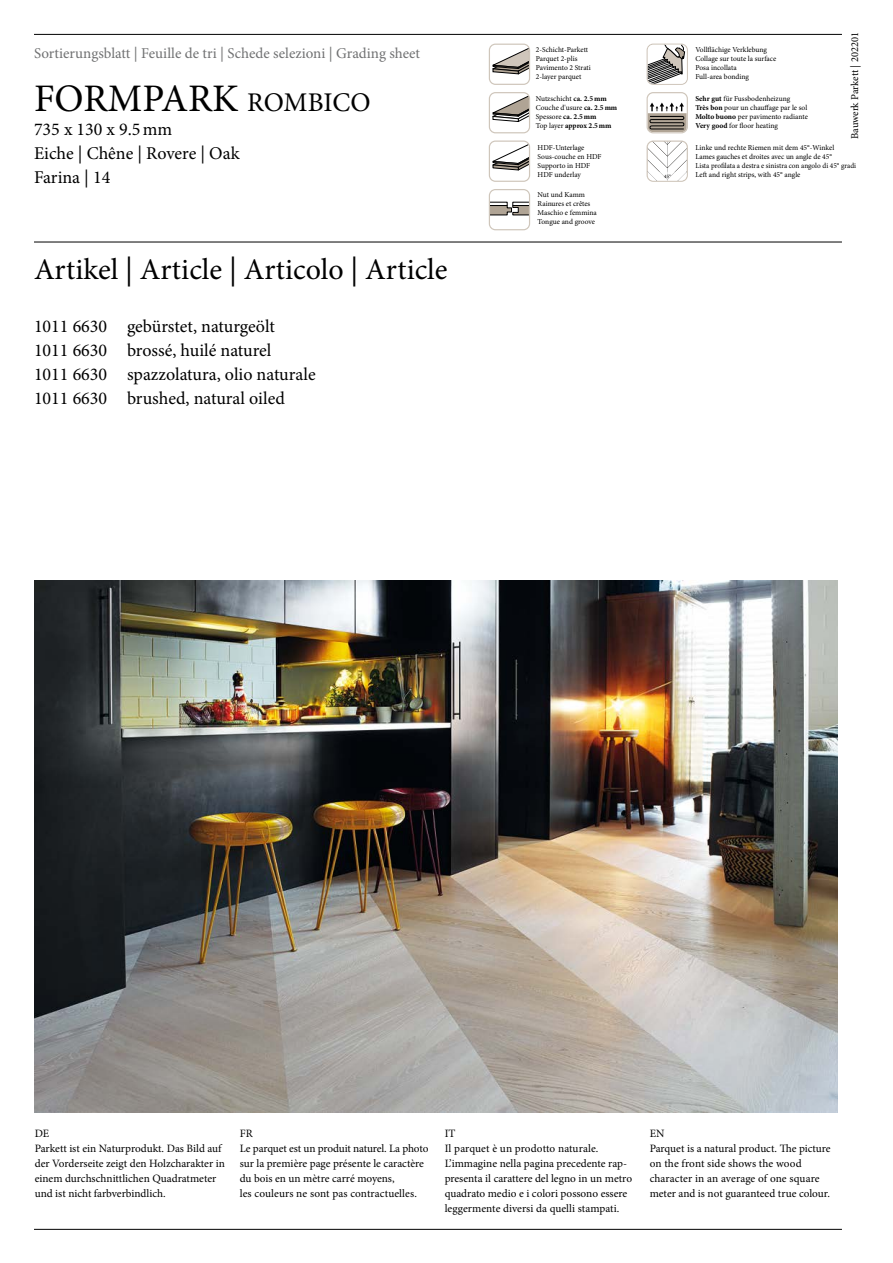
<style>
.page{position:relative;width:893px;height:1263px;background:#fff}
.page>*{position:absolute;margin:0;border:0;box-sizing:border-box;transform-origin:0 0}
.t1{font:39px "Minion Pro";color:#000}
.t2{font:30px "Minion Pro";color:#000}
.t3{font:18px/24px "Minion Pro";color:#000}
.t4{font:15px "Minion Pro";color:#707172}
.t5{font:11.25px/15px "Minion Pro";color:#000}
.t6{font:10.5px "Minion Pro";color:#000}
.t7{font:7.5px/9px "Minion Pro";color:#000}
.t8{font:500 5.1px "Minion Pro";color:#000}
.s1{font-size:27px}
.s2{font-weight:700}
</style>
<div class="page">
<hr style="left:34px;top:1229px;width:808px;height:1px;background:#000">
<hr style="left:34px;top:34px;width:808px;height:1px;background:#000">
<hr style="left:34px;top:242px;width:808px;height:1px;background:#000">
<svg style="left:489px;top:44px;width:41px;height:41px"></svg>
<div style="left:490px;top:45px;width:39px;height:39px;background:#fff;border-radius:5px"></div>
<svg style="left:493px;top:48px;width:36px;height:26px"></svg>
<svg style="left:489px;top:92px;width:41px;height:41px"></svg>
<div style="left:490px;top:93px;width:39px;height:39px;background:#fff;border-radius:5px"></div>
<svg style="left:493px;top:95px;width:36px;height:27px"></svg>
<svg style="left:647px;top:44px;width:41px;height:41px"></svg>
<svg style="left:648px;top:45px;width:39px;height:39px"></svg>
<div style="left:647px;top:92px;width:41px;height:41px;background:#d3cbc2;border-radius:7px"></div>
<svg style="left:648px;top:93px;width:39px;height:39px;background:#b6b2ac"></svg>
<svg style="left:489px;top:189px;width:41px;height:41px"></svg>
<div style="left:490px;top:190px;width:39px;height:39px;background:#fff;border-radius:5px"></div>
<svg style="left:490px;top:202px;width:39px;height:13px"></svg>
<div style="left:489px;top:141px;width:41px;height:41px;background:#f9f8f7"></div>
<svg style="left:489px;top:141px;width:41px;height:41px"></svg>
<div style="left:490px;top:142px;width:39px;height:39px;background:#fff;border-radius:5px"></div>
<svg style="left:493px;top:144px;width:36px;height:26px"></svg>
<svg style="left:647px;top:141px;width:41px;height:41px"></svg>
<svg style="left:648px;top:142px;width:39px;height:39px"></svg>
<img style="left:34px;top:580px;width:804px;height:532px">
<h3 class="t4" style="left:34px;top:43px;width:388px">Sortierungsblatt | Feuille de tri | Schede selezioni | Grading sheet</h3>
<h1 class="t1" style="left:34px;top:72px;width:338px">FORMPARK <span class="s1">ROMBICO</span></h1>
<h3 class="t3" style="left:34px;top:117px;width:207px">735 x 130 x 9.5mm<br>Eiche | Chêne | Rovere | Oak<br>Farina | 14</h3>
<h2 class="t2" style="left:34px;top:249px;width:415px">Artikel | Article | Articolo | Article</h2>
<h3 class="t3" style="left:34px;top:314px;width:283px">1011 6630 gebürstet, naturgeölt<br>1011 6630 brossé, huilé naturel<br>1011 6630 spazzolatura, olio naturale 1011 6630 brushed, natural oiled</h3>
<p class="t7" style="left:536px;top:46px;width:57px">2-Schicht-Parkett<br>Parquet 2-plis<br>Pavimento 2 Strati<br>2-layer parquet</p>
<p class="t7" style="left:536px;top:94px;width:83px">Nutzschicht <span class="s2">ca. 2.5mm<br></span>Couche d'usure <span class="s2">ca. 2.5mm<br></span>Spessore <span class="s2">ca. 2.5mm<br></span>Top layer <span class="s2">approx 2.5mm</span></p>
<p class="t7" style="left:538px;top:143px;width:65px">HDF-Unterlage<br>Sous-couche en HDF<br>Supporto in HDF<br>HDF underlay</p>
<p class="t7" style="left:538px;top:191px;width:61px">Nut und Kamm<br>Rainures et crêtes<br>Maschio e femmina<br>Tongue and groove</p>
<p class="t8" style="left:664px;top:173px;width:8px">45°</p>
<p class="t7" style="left:695px;top:46px;width:82px">Vollflächige Verklebung<br>Collage sur toute la surface<br>Posa incollata<br>Full-area bonding</p>
<p class="t7" style="left:695px;top:94px;width:114px"><span class="s2">Sehr gut</span> für Fussbodenheizung<br><span class="s2">Très bon</span> pour un chauffage par le sol<br><span class="s2">Molto buono</span> per pavimento radiante<br><span class="s2">Very good</span> for floor heating</p>
<h3 class="t6" style="left:848px;top:139px;width:108px;rotate:-90deg">Bauwerk Parkett | 202201</h3>
<p class="t7" style="left:695px;top:143px;width:162px">Linke und rechte Riemen mit dem 45°-Winkel<br>Lames gauches et droites avec un angle de 45°<br>Lista profilata a destra e sinistra con angolo di 45° gradi Left and right strips, with 45° angle</p>
<h3 class="t5" style="left:35px;top:1126px;width:192px">DE<br>Parkett ist ein Naturprodukt. Das Bild auf der Vorderseite zeigt den Holzcharakter in einem durchschnittlichen Quadratmeter und ist nicht farbverbindlich.</h3>
<h3 class="t5" style="left:240px;top:1126px;width:190px">FR<br>Le parquet est un produit naturel. La photo sur la première page présente le caractère du bois en un mètre carré moyens,<br>les couleurs ne sont pas contractuelles.</h3>
<h3 class="t5" style="left:445px;top:1126px;width:189px">IT<br>Il parquet è un prodotto naturale.<br>L’immagine nella pagina precedente rap&shy;presenta il carattere del legno in un metro quadrato medio e i colori possono essere leggermente diversi da quelli stampati.</h3>
<h3 class="t5" style="left:650px;top:1126px;width:183px">EN<br>Parquet is a natural product. The picture on the front side shows the wood character in an average of one square meter and is not guaranteed true colour.</h3>
</div>
